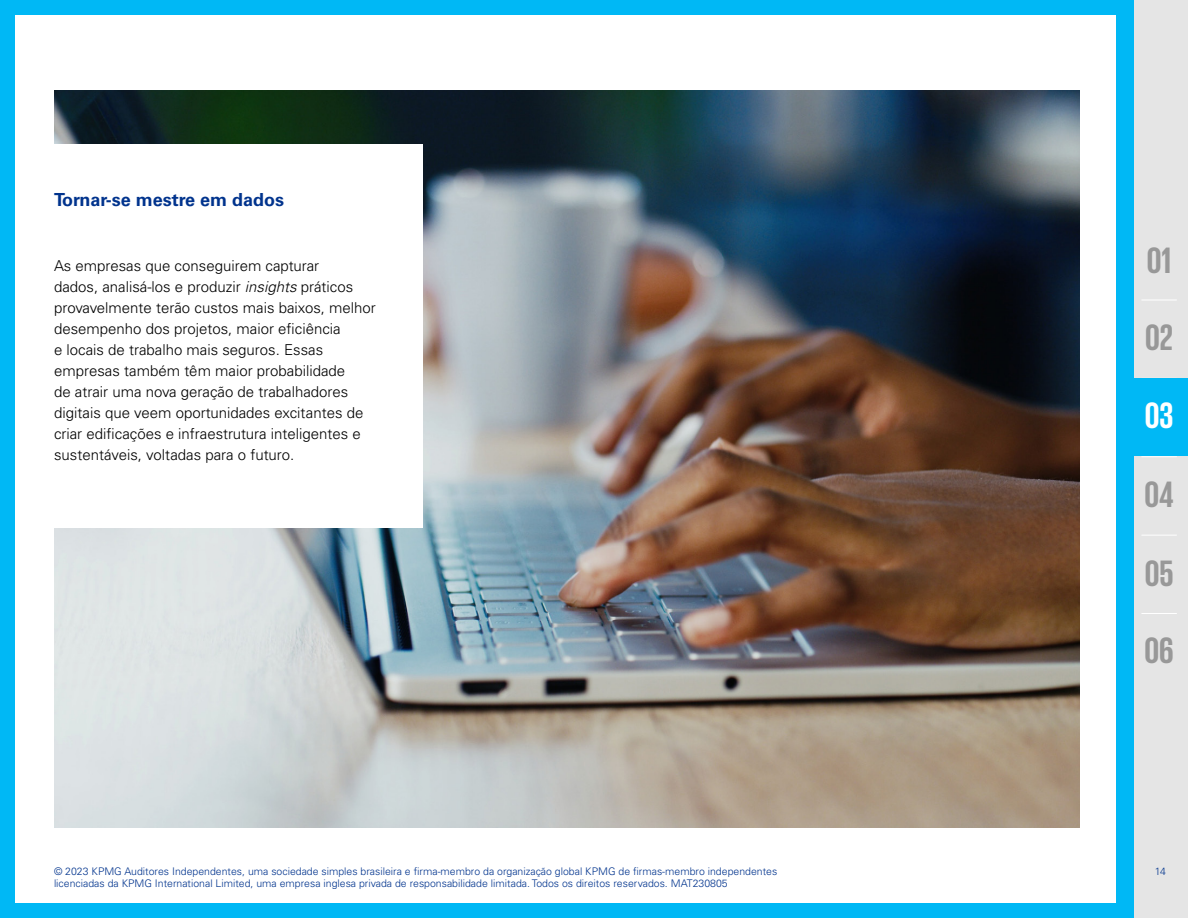
<style>
.page{position:relative;width:1188px;height:918px;background:#fff}
.page>*{position:absolute;margin:0;border:0;box-sizing:border-box;transform-origin:0 0}
.t1{font:700 37.5px "KPMG";color:#989898}
.t2{font:700 37.5px "KPMG";color:#fff}
.t3{font:700 18px "Univers LT Std";color:#00338d}
.t4{font:300 15px/21px "Univers LT Std";color:#000}
.t5{font:300 10.5px/12px "Univers LT Std";color:#00338d}
.s1{font-style:italic}
</style>
<div class="page">
<div style="left:0;top:0;width:1134px;height:918px;background:#00b8f5"></div>
<div style="left:15px;top:15px;width:1101px;height:888px;background:#fff"></div>
<img style="left:54px;top:90px;width:1026px;height:738px">
<div style="left:15px;top:144px;width:408px;height:383px;background:#fff"></div>
<div style="left:1134px;top:0;width:54px;height:918px;background:#e5e5e5"></div>
<hr style="left:1142px;top:300px;width:35px;height:1px;background:#fff">
<hr style="left:1142px;top:456px;width:35px;height:1px;background:#fff">
<hr style="left:1142px;top:613px;width:35px;height:1px;background:#fff">
<hr style="left:1142px;top:535px;width:35px;height:1px;background:#fff">
<div style="left:1134px;top:378px;width:54px;height:78px;background:#00b8f5"></div>
<p class="t3" style="left:54px;top:189px;width:232px">Tornar-se mestre em dados</p>
<p class="t4" style="left:54px;top:255px;width:323px">As empresas que conseguirem capturar<br>dados, analisá-los e produzir <span class="s1">insights</span> práticos provavelmente terão custos mais baixos, melhor desempenho dos projetos, maior eficiência<br>e locais de trabalho mais seguros. Essas empresas também têm maior probabilidade<br>de atrair uma nova geração de trabalhadores digitais que veem oportunidades excitantes de criar edificações e infraestrutura inteligentes e sustentáveis, voltadas para o futuro.</p>
<p class="t5" style="left:54px;top:865px;width:725px">© 2023 KPMG Auditores Independentes, uma sociedade simples brasileira e firma-membro da organização global KPMG de firmas-membro independentes licenciadas da KPMG International Limited, uma empresa inglesa privada de responsabilidade limitada. Todos os direitos reservados. MAT230805</p>
<h1 class="t1" style="left:1147px;top:241px;width:26px">01</h1>
<h1 class="t1" style="left:1145px;top:319px;width:29px">02</h1>
<h1 class="t2" style="left:1145px;top:397px;width:30px">03</h1>
<h1 class="t1" style="left:1144px;top:475px;width:31px">04</h1>
<h1 class="t1" style="left:1145px;top:555px;width:30px">05</h1>
<h1 class="t1" style="left:1145px;top:632px;width:31px">06</h1>
<p class="t5" style="left:1155px;top:865px;width:13px">14</p>
</div>
